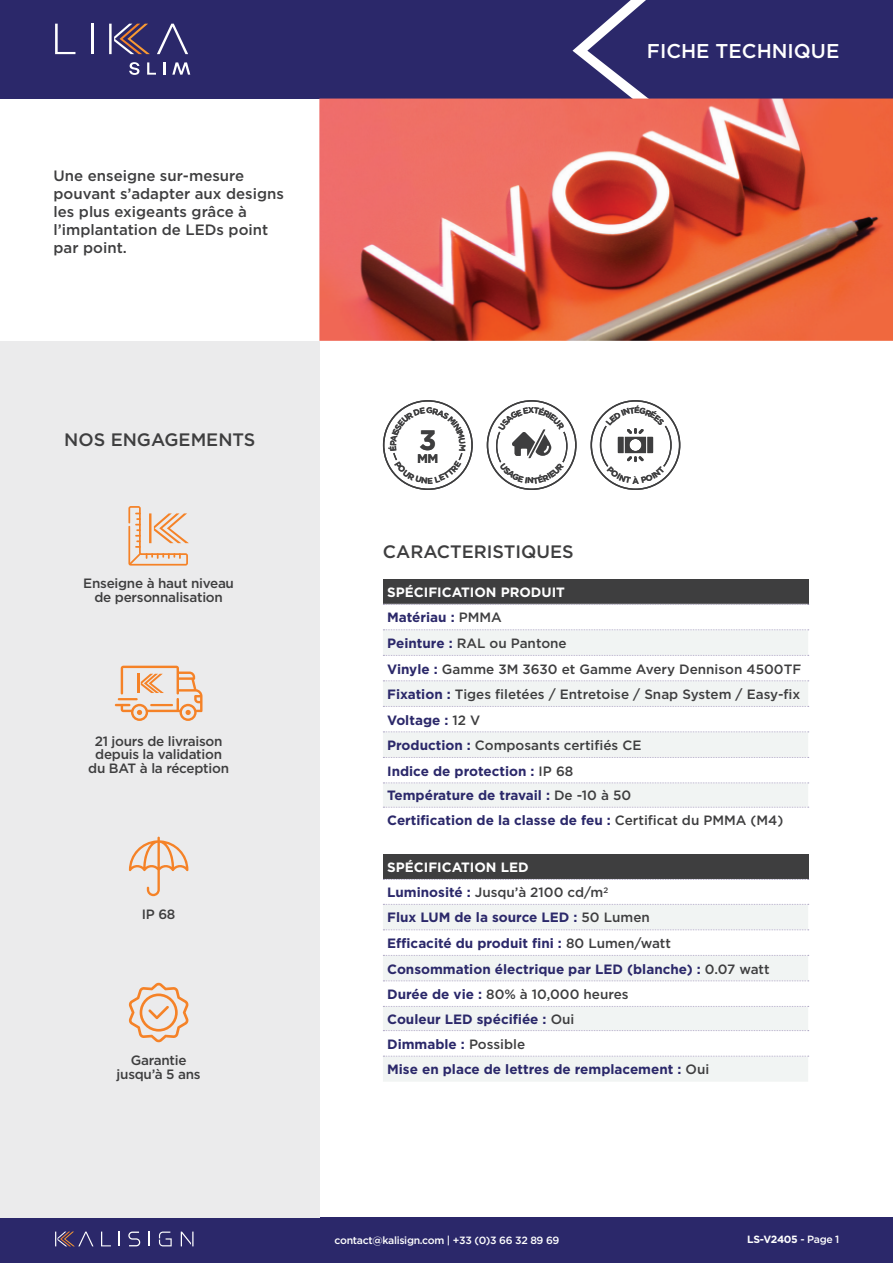
<style>
.page{position:relative;width:893px;height:1263px;background:#fff}
.page>*{position:absolute;margin:0;border:0;box-sizing:border-box;transform-origin:0 0}
.t1{font:700 27.9px "Gotham";color:#3e3e3f}
.t2{font:500 19.95px "Gotham";color:#fff}
.t3{font:500 18px "Gotham";color:#3e3e3f}
.t4{font:500 15px/18px "Gotham";color:#3e3e3f}
.t5{font:500 13.5px/25.3px "Gotham";color:#3e3e3f}
.t6{font:700 13.5px/25.2px "Gotham";color:#2b286a}
.t7{font:500 13.5px/13.5px "Gotham";letter-spacing:-.02em;color:#3e3e3f;text-align:center}
.t8{font:700 12.6px "Gotham";color:#3e3e3f}
.t9{font:500 10.5px "Gotham";letter-spacing:-.03em;color:#fff}
.t10{font:700 10.5px "Gotham";letter-spacing:-.03em;color:#fff}
.s1{font-weight:700;color:#fff}
.s2{font-weight:700;color:#2b286a}
.s3{color:#fff}
.s4{font-weight:500;color:#3e3e3f}
.s5{font-weight:500}
</style>
<div class="page">
<div style="left:0;top:1217px;width:893px;height:46px;background:#2b286a"></div>
<svg style="left:128px;top:1231px;width:12px;height:15px"></svg>
<svg style="left:101px;top:1231px;width:10px;height:15px"></svg>
<svg style="left:118px;top:1231px;width:2px;height:15px"></svg>
<svg style="left:149px;top:1231px;width:1px;height:15px"></svg>
<svg style="left:181px;top:1231px;width:13px;height:15px"></svg>
<svg style="left:159px;top:1231px;width:13px;height:15px"></svg>
<svg style="left:55px;top:1231px;width:38px;height:15px"></svg>
<div style="left:383px;top:579px;width:425px;height:25px;background:#3e3e3f"></div>
<svg style="left:383px;top:630px;width:425px;height:177px;fill:#f1f4f3"></svg>
<svg style="left:383px;top:604px;width:426px;height:1px"></svg>
<svg style="left:383px;top:629px;width:426px;height:1px"></svg>
<svg style="left:383px;top:655px;width:426px;height:1px"></svg>
<svg style="left:383px;top:680px;width:426px;height:1px"></svg>
<svg style="left:383px;top:706px;width:426px;height:1px"></svg>
<svg style="left:383px;top:731px;width:426px;height:1px"></svg>
<svg style="left:383px;top:757px;width:426px;height:1px"></svg>
<svg style="left:383px;top:782px;width:426px;height:1px"></svg>
<svg style="left:383px;top:807px;width:426px;height:1px"></svg>
<div style="left:383px;top:854px;width:425px;height:25px;background:#3e3e3f"></div>
<svg style="left:383px;top:905px;width:425px;height:176px;fill:#f1f4f3"></svg>
<svg style="left:383px;top:904px;width:426px;height:1px"></svg>
<svg style="left:383px;top:929px;width:426px;height:1px"></svg>
<svg style="left:383px;top:955px;width:426px;height:1px"></svg>
<svg style="left:383px;top:980px;width:426px;height:1px"></svg>
<svg style="left:383px;top:1006px;width:426px;height:1px"></svg>
<svg style="left:383px;top:1030px;width:426px;height:1px"></svg>
<svg style="left:383px;top:1056px;width:426px;height:1px"></svg>
<svg style="left:383px;top:879px;width:426px;height:1px"></svg>
<div style="left:0;top:0;width:893px;height:99px;background:#2b286a"></div>
<svg style="left:129px;top:62px;width:10px;height:13px"></svg>
<svg style="left:147px;top:62px;width:9px;height:13px"></svg>
<svg style="left:163px;top:62px;width:2px;height:13px"></svg>
<svg style="left:172px;top:62px;width:18px;height:13px"></svg>
<svg style="left:55px;top:24px;width:20px;height:30px"></svg>
<hr style="left:91px;top:24px;width:2px;height:30px;background:#fff">
<svg style="left:157px;top:24px;width:31px;height:30px"></svg>
<svg style="left:109px;top:24px;width:41px;height:30px"></svg>
<svg style="left:572px;top:0;width:108px;height:99px"></svg>
<img style="left:319px;top:99px;width:574px;height:242px">
<div style="left:0;top:341px;width:319px;height:876px;background:#ebebec"></div>
<svg style="left:128px;top:506px;width:61px;height:60px"></svg>
<svg style="left:115px;top:666px;width:87px;height:55px"></svg>
<hr style="left:150px;top:704px;width:23px;height:2px;background:#f58227">
<svg style="left:129px;top:837px;width:59px;height:59px"></svg>
<svg style="left:128px;top:982px;width:61px;height:61px"></svg>
<div style="left:487px;top:400px;width:90px;height:90px;border:2px solid #3e3e3f;border-radius:50%"></div>
<div style="left:383px;top:400px;width:90px;height:90px;border:2px solid #3e3e3f;border-radius:50%"></div>
<div style="left:590px;top:400px;width:90px;height:90px;border:2px solid #3e3e3f;border-radius:50%"></div>
<svg style="left:495px;top:407px;width:73px;height:76px"></svg>
<svg style="left:388px;top:407px;width:78px;height:76px"></svg>
<svg style="left:599px;top:406px;width:73px;height:78px"></svg>
<p class="t4" style="left:54px;top:166px;width:232px">Une enseigne sur-mesure pouvant s’adapter aux designs les plus exigeants grâce à l’implantation de LEDs point par point.</p>
<h2 class="t2" style="left:647px;top:37px;width:194px">FICHE TECHNIQUE</h2>
<h3 class="t3" style="left:64px;top:428px;width:193px">NOS ENGAGEMENTS</h3>
<p class="t7" style="left:83px;top:577px;width:152px">Enseigne à haut niveau de personnalisation</p>
<p class="t7" style="left:88px;top:734px;width:142px">21 jours de livraison depuis la validation du BAT à la réception</p>
<p class="t7" style="left:142px;top:907px;width:35px">IP 68</p>
<p class="t7" style="left:117px;top:1053px;width:86px">Garantie jusqu’à 5 ans</p>
<h1 class="t1" style="left:419px;top:422px;width:19px">3</h1>
<p class="t8" style="left:417px;top:450px;width:23px">MM</p>
<h3 class="t3" style="left:383px;top:539px;width:192px">CARACTERISTIQUES</h3>
<p class="t5" style="left:387px;top:579px;width:416px"><span class="s1">SPÉCIFICATION PRODUIT<br></span><span class="s2">Matériau :</span> PMMA<br><span class="s2">Peinture :</span> RAL ou Pantone<br><span class="s2">Vinyle :</span> Gamme 3M 3630 et Gamme Avery Dennison 4500TF <span class="s2">Fixation :</span> Tiges filetées / Entretoise / Snap System / Easy-fix <span class="s2">Voltage :</span> 12 V<br><span class="s2">Production :</span> Composants certifiés CE<br><span class="s2">Indice de protection :</span> IP 68<br><span class="s2">Température de travail :</span> De -10 à 50<br><span class="s2">Certification de la classe de feu :</span> Certificat du PMMA (M4)</p>
<p class="t6" style="left:387px;top:855px;width:384px"><span class="s3">SPÉCIFICATION LED<br></span>Luminosité : <span class="s4">Jusqu’à 2100 cd/m</span><sup>2<br></sup>Flux LUM de la source LED : <span class="s4">50 Lumen<br></span>Efficacité du produit fini : <span class="s4">80 Lumen/watt </span>Consommation électrique par LED (blanche) : <span class="s4">0.07 watt </span>Durée de vie : <span class="s4">80% à 10,000 heures<br></span>Couleur LED spécifiée : <span class="s4">Oui<br></span>Dimmable : <span class="s4">Possible<br></span>Mise en place de lettres de remplacement : <span class="s4">Oui</span></p>
<p class="t9" style="left:335px;top:1233px;width:226px">contact@kalisign.com | +33 (0)3 66 32 89 69</p>
<p class="t10" style="left:747px;top:1232px;width:94px">LS-V2405 <span class="s5">- Page 1</span></p>
</div>
